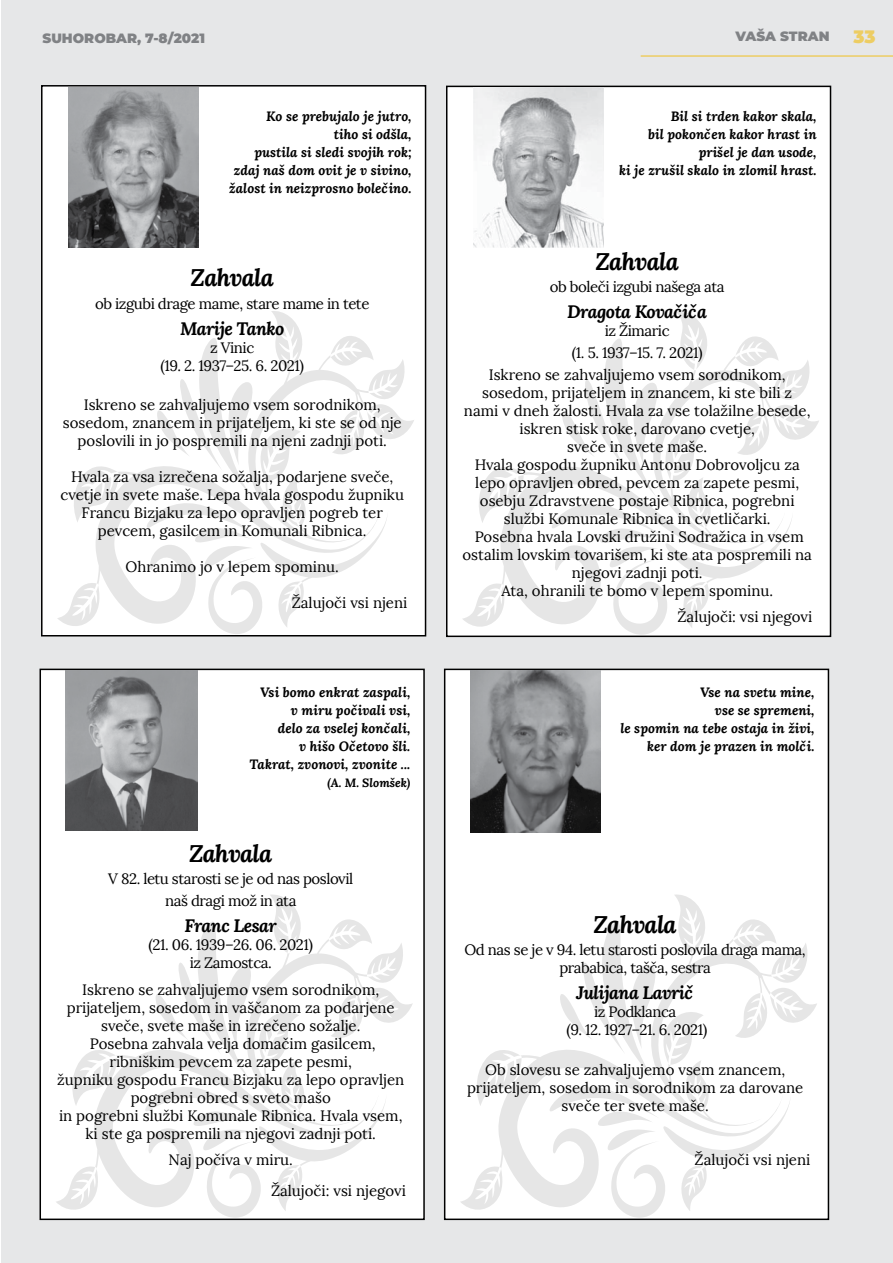
<style>
.page{position:relative;width:893px;height:1263px;background:#fff}
.page>*{position:absolute;margin:0;border:0;box-sizing:border-box;transform-origin:0 0}
.t1{font:italic 700 24px "Lora";letter-spacing:-.03em;color:#000}
.t2{font:italic 700 18px "Lora";letter-spacing:-.03em;color:#000}
.t3{font:900 18px "Montserrat";color:#edcd63}
.t4{font:15px/18px "Lora";color:#000;text-align:center}
.t5{font:15px/18px "Lora";letter-spacing:-.03em;color:#000;text-align:center}
.t6{font:italic 700 13.5px/18px "Lora";color:#000;text-align:right}
.t7{font:900 13.5px "Montserrat";color:#808285}
.t8{font:italic 700 12px "Lora";color:#000}
</style>
<div class="page">
<div style="left:2px;top:0;width:891px;height:1263px;background:#e6e7e8"></div>
<hr style="left:641px;top:55px;width:252px;height:2px;background:#edcd63">
<div style="left:40px;top:669px;width:384px;height:550px;background:#fff"></div>
<div style="left:40px;top:669px;width:385px;height:551px;border:2px solid #000"></div>
<div style="left:445px;top:669px;width:383px;height:550px;background:#fff"></div>
<div style="left:444px;top:669px;width:385px;height:551px;border:2px solid #000"></div>
<div style="left:447px;top:86px;width:383px;height:550px;background:#fff"></div>
<div style="left:446px;top:86px;width:385px;height:551px;border:2px solid #000"></div>
<svg style="left:56px;top:1166px;width:37px;height:44px"></svg>
<svg style="left:72px;top:1051px;width:21px;height:54px"></svg>
<svg style="left:93px;top:1050px;width:51px;height:155px"></svg>
<svg style="left:144px;top:894px;width:269px;height:324px"></svg>
<svg style="left:461px;top:1166px;width:37px;height:44px"></svg>
<svg style="left:477px;top:1051px;width:21px;height:55px"></svg>
<svg style="left:498px;top:1050px;width:50px;height:155px"></svg>
<svg style="left:548px;top:894px;width:269px;height:324px"></svg>
<svg style="left:463px;top:583px;width:37px;height:44px"></svg>
<svg style="left:479px;top:468px;width:21px;height:55px"></svg>
<svg style="left:500px;top:467px;width:50px;height:155px"></svg>
<svg style="left:550px;top:311px;width:269px;height:324px"></svg>
<img style="left:470px;top:670px;width:131px;height:163px">
<img style="left:474px;top:88px;width:130px;height:159px">
<img style="left:66px;top:670px;width:132px;height:160px">
<div style="left:42px;top:86px;width:384px;height:550px;background:#fff"></div>
<div style="left:41px;top:85px;width:385px;height:551px;border:2px solid #000"></div>
<svg style="left:57px;top:583px;width:38px;height:43px"></svg>
<svg style="left:74px;top:467px;width:21px;height:55px"></svg>
<svg style="left:95px;top:466px;width:50px;height:155px"></svg>
<svg style="left:145px;top:311px;width:269px;height:323px"></svg>
<img style="left:69px;top:87px;width:130px;height:161px">
<p class="t7" style="left:43px;top:28px;width:164px">SUHOROBAR, 7-8/2021</p>
<p class="t7" style="left:735px;top:26px;width:96px">VAŠA STRAN</p>
<p class="t3" style="left:853px;top:23px;width:24px">33</p>
<p class="t6" style="left:229px;top:107px;width:184px">Ko se prebujalo je jutro,<br>tiho si odšla,<br>pustila si sledi svojih rok; zdaj naš dom ovit je v sivino, žalost in neizprosno bolečino.</p>
<h1 class="t1" style="left:191px;top:262px;width:85px">Zahvala</h1>
<p class="t5" style="left:95px;top:294px;width:276px">ob izgubi drage mame, stare mame in tete</p>
<p class="t2" style="left:180px;top:316px;width:106px">Marije Tanko</p>
<p class="t5" style="left:160px;top:338px;width:145px">z Vinic<br>(19. 2. 1937–25. 6. 2021)</p>
<p class="t4" style="left:63px;top:396px;width:340px">Iskreno se zahvaljujemo vsem sorodnikom, sosedom, znancem in prijateljem, ki ste se od nje poslovili in jo pospremili na njeni zadnji poti.</p>
<p class="t4" style="left:60px;top:468px;width:345px">Hvala za vsa izrečena sožalja, podarjene sveče, cvetje in svete maše. Lepa hvala gospodu župniku Francu Bizjaku za lepo opravljen pogreb ter pevcem, gasilcem in Komunali Ribnica.</p>
<p class="t4" style="left:126px;top:558px;width:215px">Ohranimo jo v lepem spominu.</p>
<p class="t4" style="left:292px;top:594px;width:117px">Žalujoči vsi njeni</p>
<p class="t6" style="left:250px;top:683px;width:162px">Vsi bomo enkrat zaspali,<br>v miru počivali vsi,<br>delo za vselej končali,<br>v hišo Očetovo šli.<br>Takrat, zvonovi, zvonite ...</p>
<p class="t8" style="left:327px;top:775px;width:84px">(A. M. Slomšek)</p>
<h1 class="t1" style="left:189px;top:837px;width:85px">Zahvala</h1>
<p class="t5" style="left:108px;top:868px;width:246px;line-height:22.2px">V 82. letu starosti se je od nas poslovil naš dragi mož in ata</p>
<p class="t2" style="left:185px;top:913px;width:94px">Franc Lesar</p>
<p class="t5" style="left:148px;top:936px;width:166px">(21. 06. 1939–26. 06. 2021) iz Zamostca.</p>
<p class="t4" style="left:57px;top:980px;width:349px">Iskreno se zahvaljujemo vsem sorodnikom, prijateljem, sosedom in vaščanom za podarjene sveče, svete maše in izrečeno sožalje.<br>Posebna zahvala velja domačim gasilcem, ribniškim pevcem za zapete pesmi,<br>župniku gospodu Francu Bizjaku za lepo opravljen pogrebni obred s sveto mašo<br>in pogrebni službi Komunale Ribnica. Hvala vsem, ki ste ga pospremili na njegovi zadnji poti.</p>
<p class="t4" style="left:271px;top:1144px;width:136px;line-height:30.8px;text-align:left;text-indent:-102px">Naj počiva v miru.<br>Žalujoči: vsi njegovi</p>
<p class="t6" style="left:619px;top:107px;width:199px">Bil si trden kakor skala,<br>bil pokončen kakor hrast in prišel je dan usode,<br>ki je zrušil skalo in zlomil hrast.</p>
<h1 class="t1" style="left:596px;top:245px;width:85px">Zahvala</h1>
<p class="t5" style="left:550px;top:278px;width:176px">ob boleči izgubi našega ata</p>
<p class="t2" style="left:567px;top:299px;width:141px">Dragota Kovačiča</p>
<p class="t4" style="left:489px;top:320px;width:298px;line-height:21.9px">iz Žimaric<br>(1. 5. 1937–15. 7. 2021)<br>Iskreno se zahvaljujemo vsem sorodnikom,</p>
<p class="t4" style="left:462px;top:383px;width:351px">sosedom, prijateljem in znancem, ki ste bili z<br>nami v dneh žalosti. Hvala za vse tolažilne besede, iskren stisk roke, darovano cvetje,<br>sveče in svete maše.<br>Hvala gospodu župniku Antonu Dobrovoljcu za lepo opravljen obred, pevcem za zapete pesmi, osebju Zdravstvene postaje Ribnica, pogrebni službi Komunale Ribnica in cvetličarki.<br>Posebna hvala Lovski družini Sodražica in vsem ostalim lovskim tovarišem, ki ste ata pospremili na njegovi zadnji poti.<br>Ata, ohranili te bomo v lepem spominu.</p>
<p class="t4" style="left:677px;top:608px;width:136px">Žalujoči: vsi njegovi</p>
<p class="t6" style="left:620px;top:683px;width:196px">Vse na svetu mine,<br>vse se spremeni,<br>le spomin na tebe ostaja in živi, ker dom je prazen in molči.</p>
<h1 class="t1" style="left:593px;top:908px;width:85px">Zahvala</h1>
<p class="t5" style="left:465px;top:941px;width:343px">Od nas se je v 94. letu starosti poslovila draga mama, prababica, tašča, sestra</p>
<p class="t2" style="left:576px;top:980px;width:119px">Julijana Lavrič</p>
<p class="t5" style="left:566px;top:1003px;width:142px">iz Podklanca<br>(9. 12. 1927–21. 6. 2021)</p>
<p class="t4" style="left:467px;top:1060px;width:338px">Ob slovesu se zahvaljujemo vsem znancem, prijateljem, sosedom in sorodnikom za darovane sveče ter svete maše.</p>
<p class="t4" style="left:695px;top:1150px;width:117px">Žalujoči vsi njeni</p>
</div>
